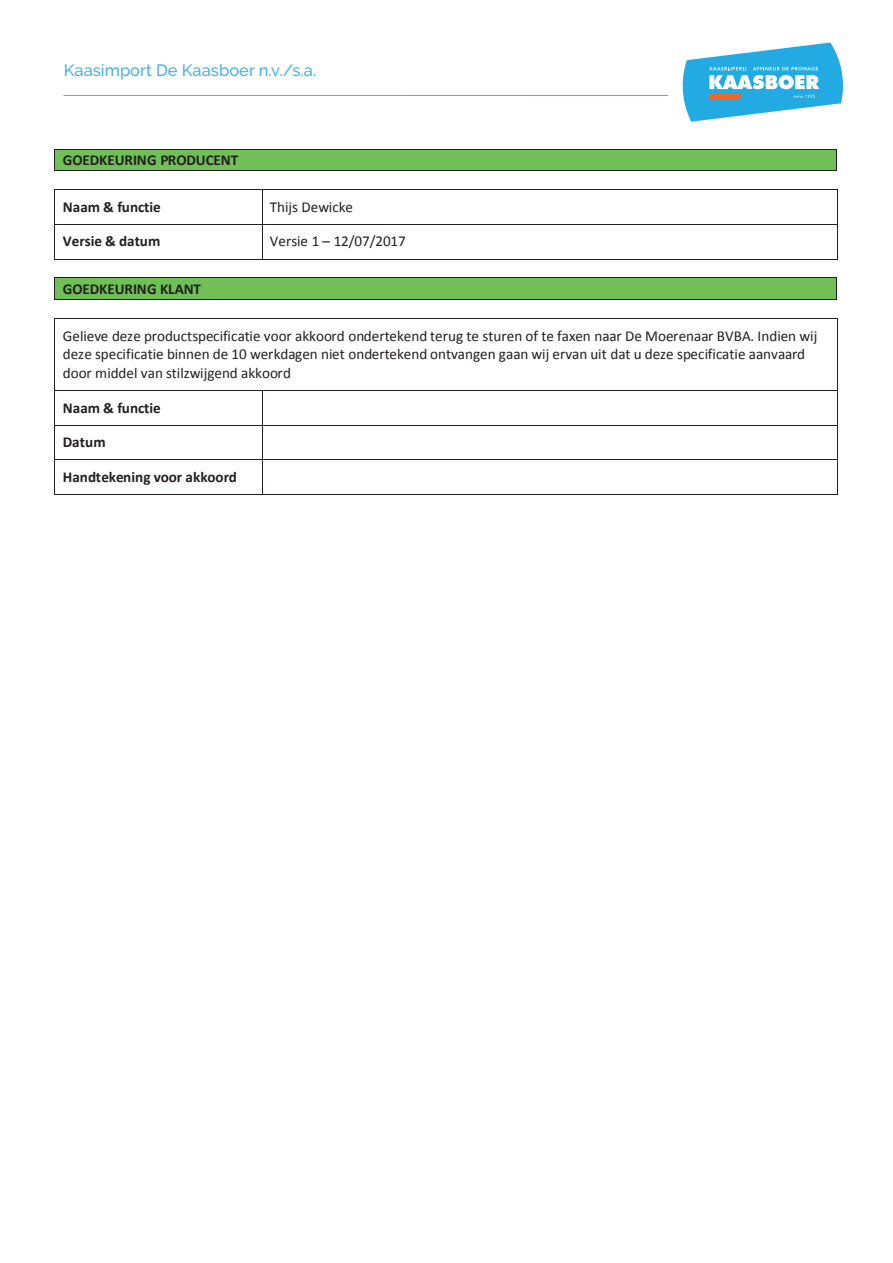
<style>
.page{position:relative;width:893px;height:1263px;background:#fff}
.page>*{position:absolute;margin:0;border:0;box-sizing:border-box;transform-origin:0 0}
.t1{font:500 16.5px "Raleway";color:#49b1e4}
.t2{font:15.15px/18.3px "Calibri";color:#231f20}
.t3{font:700 15.15px "Calibri";letter-spacing:-.005em;color:#231f20}
</style>
<div class="page">
<div style="left:55px;top:149px;width:781px;height:21px;background:#70c057"></div>
<hr style="left:55px;top:149px;width:781px;height:1px;background:#231f20">
<hr style="left:55px;top:170px;width:781px;height:1px;background:#231f20">
<svg style="left:836px;top:149px;width:1px;height:22px"></svg>
<hr style="left:55px;top:189px;width:207px;height:1px;background:#231f20">
<hr style="left:262px;top:189px;width:575px;height:1px;background:#231f20">
<hr style="left:54px;top:190px;width:1px;height:34px;background:#231f20">
<hr style="left:262px;top:190px;width:1px;height:34px;background:#231f20">
<hr style="left:837px;top:190px;width:1px;height:34px;background:#231f20">
<hr style="left:55px;top:224px;width:207px;height:1px;background:#231f20">
<hr style="left:262px;top:224px;width:575px;height:1px;background:#231f20">
<hr style="left:54px;top:224px;width:1px;height:35px;background:#231f20">
<hr style="left:55px;top:259px;width:207px;height:1px;background:#231f20">
<hr style="left:262px;top:224px;width:1px;height:35px;background:#231f20">
<hr style="left:262px;top:259px;width:575px;height:1px;background:#231f20">
<hr style="left:837px;top:224px;width:1px;height:35px;background:#231f20">
<div style="left:55px;top:278px;width:781px;height:21px;background:#70c057"></div>
<hr style="left:55px;top:278px;width:781px;height:1px;background:#231f20">
<hr style="left:55px;top:299px;width:781px;height:1px;background:#231f20">
<svg style="left:836px;top:278px;width:1px;height:22px"></svg>
<hr style="left:55px;top:318px;width:782px;height:1px;background:#231f20">
<hr style="left:54px;top:319px;width:1px;height:71px;background:#231f20">
<hr style="left:837px;top:319px;width:1px;height:71px;background:#231f20">
<hr style="left:55px;top:390px;width:207px;height:1px;background:#231f20">
<hr style="left:262px;top:390px;width:575px;height:1px;background:#231f20">
<hr style="left:54px;top:390px;width:1px;height:35px;background:#231f20">
<hr style="left:262px;top:390px;width:1px;height:35px;background:#231f20">
<hr style="left:837px;top:390px;width:1px;height:35px;background:#231f20">
<hr style="left:55px;top:425px;width:207px;height:1px;background:#231f20">
<hr style="left:262px;top:425px;width:575px;height:1px;background:#231f20">
<hr style="left:54px;top:425px;width:1px;height:34px;background:#231f20">
<hr style="left:262px;top:425px;width:1px;height:34px;background:#231f20">
<hr style="left:837px;top:425px;width:1px;height:34px;background:#231f20">
<hr style="left:55px;top:459px;width:207px;height:1px;background:#231f20">
<hr style="left:262px;top:459px;width:575px;height:1px;background:#231f20">
<hr style="left:54px;top:460px;width:1px;height:34px;background:#231f20">
<hr style="left:55px;top:494px;width:207px;height:1px;background:#231f20">
<hr style="left:262px;top:460px;width:1px;height:34px;background:#231f20">
<hr style="left:262px;top:494px;width:575px;height:1px;background:#231f20">
<hr style="left:837px;top:460px;width:1px;height:34px;background:#231f20">
<svg style="left:683px;top:43px;width:160px;height:79px"></svg>
<p class="t1" style="left:64px;top:60px;width:254px">Kaasimport De Kaasboer n.v./s.a.</p>
<p class="t3" style="left:63px;top:149px;width:177px">GOEDKEURING PRODUCENT</p>
<p class="t3" style="left:63px;top:196px;width:99px">Naam &amp; functie</p>
<p class="t2" style="left:270px;top:197px;width:85px">Thijs Dewicke</p>
<p class="t3" style="left:63px;top:231px;width:99px">Versie &amp; datum</p>
<p class="t2" style="left:270px;top:232px;width:137px">Versie 1 – 12/07/2017</p>
<p class="t3" style="left:63px;top:278px;width:140px">GOEDKEURING KLANT</p>
<p class="t2" style="left:63px;top:326px;width:756px">Gelieve deze productspecificatie voor akkoord ondertekend terug te sturen of te faxen naar De Moerenaar BVBA. Indien wij deze specificatie binnen de 10 werkdagen niet ondertekend ontvangen gaan wij ervan uit dat u deze specificatie aanvaard door middel van stilzwijgend akkoord</p>
<p class="t3" style="left:63px;top:397px;width:99px">Naam &amp; functie</p>
<p class="t3" style="left:63px;top:431px;width:44px">Datum</p>
<p class="t3" style="left:63px;top:466px;width:176px">Handtekening voor akkoord</p>
</div>
